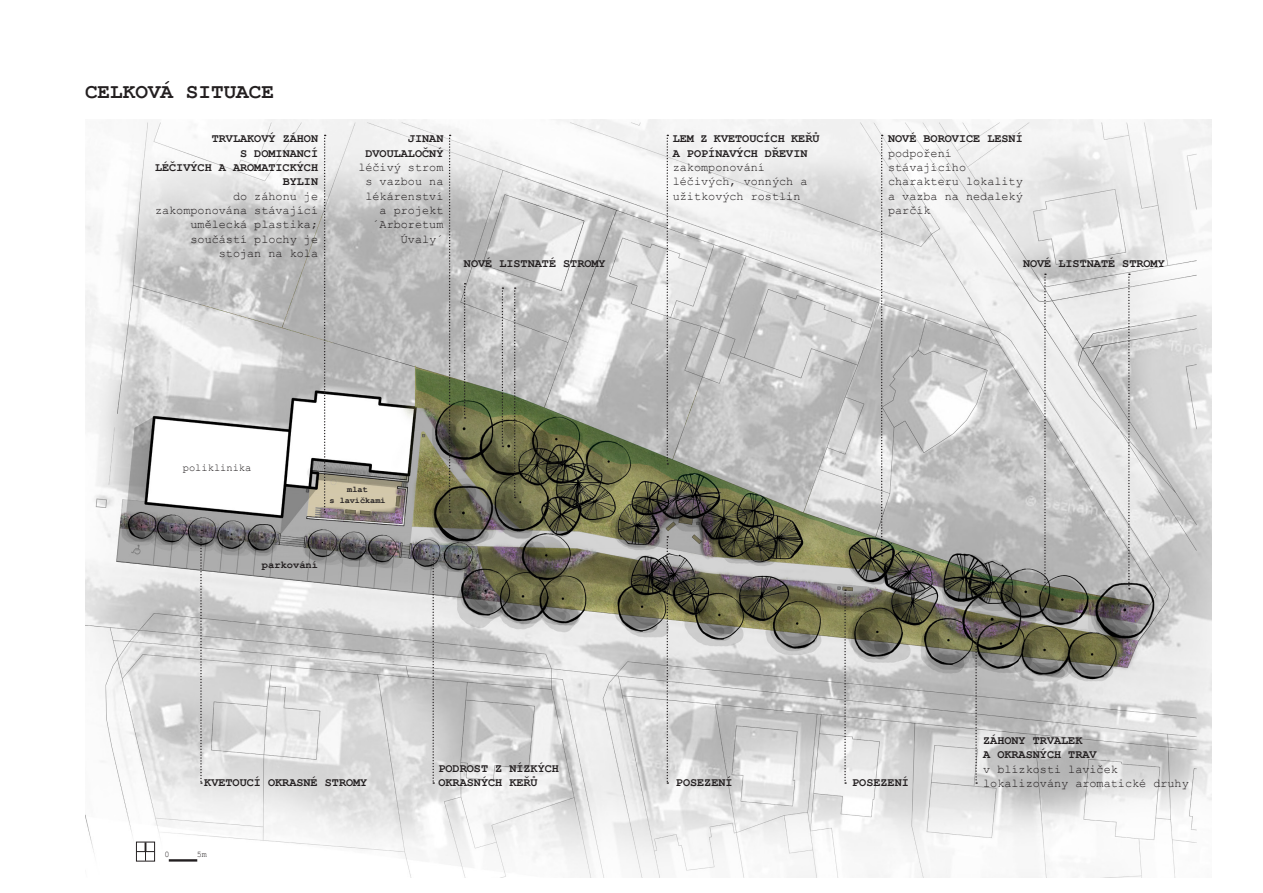
<style>
.page{position:relative;width:1263px;height:893px;background:#fff}
.page>*{position:absolute;margin:0;border:0;box-sizing:border-box;transform-origin:0 0}
.t1{font:700 21px "Courier New";color:#231f20}
.t2{font:12px/14.4px "Courier New";color:#231f20;text-align:right}
.t3{font:700 12px/14.4px "Courier New";color:#231f20}
.t4{font:10.5px "Courier New";color:#231f20}
.t5{font:700 10.5px "Courier New";color:#231f20}
.t6{font:700 8.55px/10.4px "Courier New";color:#231f20;text-align:center}
.t7{font:8.55px "Courier New";color:#231f20}
.s1{font-weight:700}
.s2{font-weight:400}
</style>
<div class="page">
<img style="left:85px;top:119px;width:1127px;height:758px">
<svg style="left:200px;top:536px;width:2px;height:248px"></svg>
<svg style="left:432px;top:553px;width:2px;height:231px"></svg>
<svg style="left:449px;top:135px;width:2px;height:378px"></svg>
<svg style="left:324px;top:135px;width:2px;height:378px"></svg>
<svg style="left:667px;top:135px;width:1px;height:330px"></svg>
<svg style="left:881px;top:135px;width:2px;height:421px"></svg>
<svg style="left:464px;top:283px;width:2px;height:136px"></svg>
<svg style="left:1044px;top:274px;width:2px;height:315px"></svg>
<svg style="left:1128px;top:274px;width:2px;height:315px"></svg>
<svg style="left:514px;top:287px;width:2px;height:211px"></svg>
<svg style="left:502px;top:287px;width:1px;height:160px"></svg>
<svg style="left:844px;top:589px;width:2px;height:195px"></svg>
<svg style="left:975px;top:629px;width:2px;height:155px"></svg>
<svg style="left:667px;top:536px;width:1px;height:248px"></svg>
<div style="left:136px;top:842px;width:19px;height:20px;border:1px solid #231f20"></div>
<svg style="left:136px;top:842px;width:18px;height:19px"></svg>
<hr style="left:169px;top:859px;width:28px;height:3px;background:#231f20">
<p class="t1" style="left:85px;top:79px;width:190px">CELKOVÁ SITUACE</p>
<p class="t2" style="left:155px;top:131px;width:165px"><span class="s1">TRVLAKOVÝ ZÁHON<br>S DOMINANCÍ<br>LÉČIVÝCH A AROMATICKÝCH<br>BYLIN<br></span>do záhonu je zakomponována stávající umělecká plastika; součástí plochy je stojan na kola</p>
<p class="t2" style="left:673px;top:131px;width:148px;text-align:left"><span class="s1">LEM Z KVETOUCÍCH KEŘŮ<br>A POPÍNAVÝCH DŘEVIN </span>zakomponování léčivých, vonných a užitkových rostlin</p>
<p class="t2" style="left:888px;top:131px;width:136px;text-align:left"><span class="s1">NOVÉ BOROVICE LESNÍ </span>podpoření stávajícího charakteru lokality a vazba na nedaleký parčík</p>
<p class="t3" style="left:464px;top:256px;width:143px">NOVÉ LISTNATÉ STROMY</p>
<p class="t3" style="left:1023px;top:256px;width:143px">NOVÉ LISTNATÉ STROMY</p>
<p class="t2" style="left:358px;top:131px;width:87px"><span class="s1">JINAN<br>DVOULALOČNÝ </span>léčivý strom s vazbou na lékárenství a projekt ´Arboretum<br>Úvaly´</p>
<p class="t4" style="left:183px;top:461px;width:70px">poliklinika</p>
<p class="t6" style="left:329px;top:484px;width:58px">mlat<br>s lavičkami</p>
<p class="t5" style="left:262px;top:559px;width:58px">parkování</p>
<p class="t3" style="left:204px;top:774px;width:165px">KVETOUCÍ OKRASNÉ STROMY</p>
<p class="t7" style="left:165px;top:849px;width:7px">0</p>
<p class="t7" style="left:197px;top:849px;width:12px">5m</p>
<p class="t3" style="left:438px;top:760px;width:122px">PODROST Z NÍZKÝCH<br>OKRASNÝCH KEŘŮ</p>
<p class="t3" style="left:983px;top:733px;width:136px">ZÁHONY TRVALEK<br>A OKRASNÝCH TRAV<br><span class="s2">v blízkosti laviček</span></p>
<p class="t3" style="left:676px;top:774px;width:58px">POSEZENÍ</p>
<p class="t2" style="left:983px;top:776px;width:207px">lokalizovány aromatické druhy</p>
<p class="t3" style="left:852px;top:774px;width:58px">POSEZENÍ</p>
</div>
